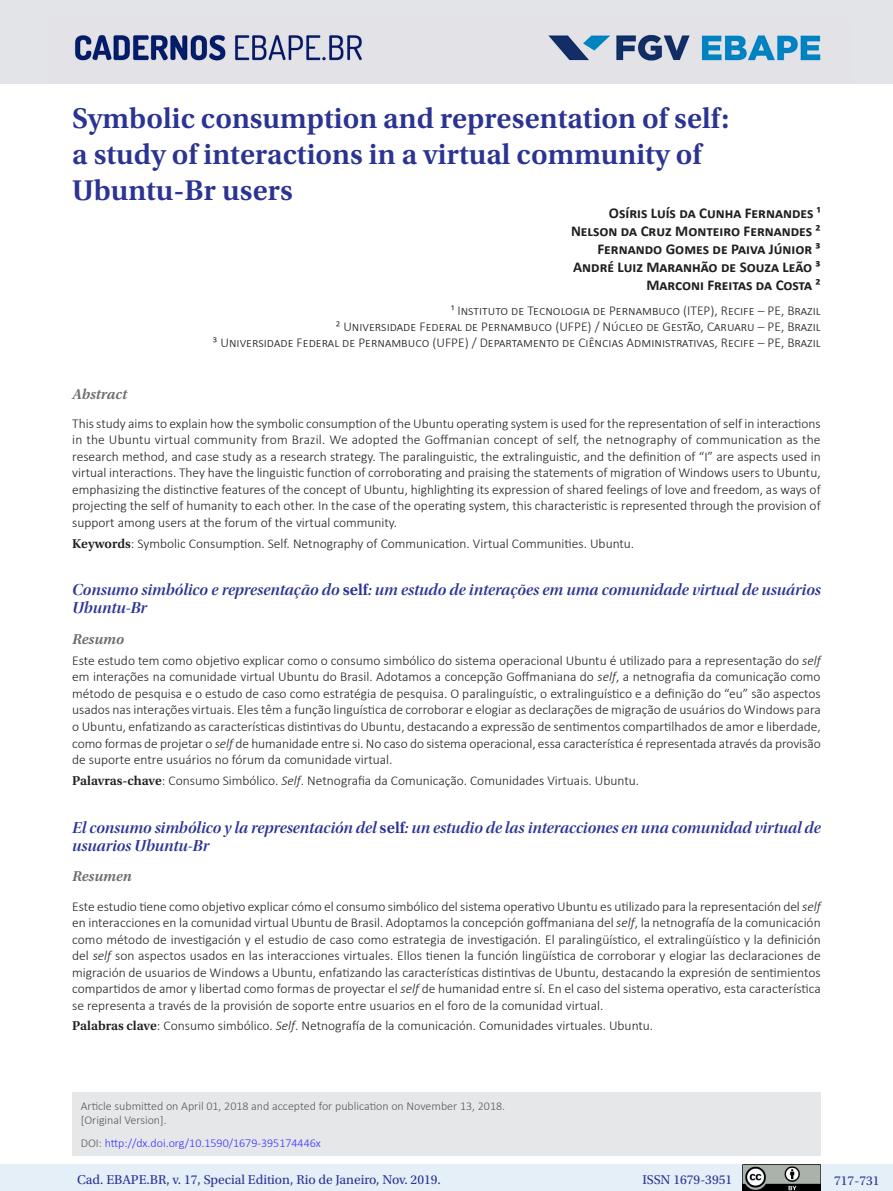
<style>
.page{position:relative;width:893px;height:1191px;background:#fff}
.page>*{position:absolute;margin:0;border:0;box-sizing:border-box;transform-origin:0 0}
._01_título_PT{font:600 30px/36px "Utopia Std";color:#2b3393}
._03_3_1_título_IN{font:16.5px/18px "Utopia Std Semibold Disp It";color:#2b3393}
._02_autores{font:700 15px "Calibri";color:#231f20}
._03_0_titulo_resumo{font:italic 600 15px "Utopia Std";color:#6c6d70}
._03_3_2_resumo_IN{font:300 13.5px/16.5px "Calibri";color:#231f20;text-align:justify}
._03_1_1_resumo_PT{font:300 13.5px/16.5px "Calibri";letter-spacing:-.005em;color:#231f20;text-align:justify}
._03_1_2_palavras-cha{font:300 13.5px "Calibri";color:#231f20}
._02_autores_-_tit{font:300 13.5px "Calibri";color:#231f20}
.t1{font:13.5px "Utopia Std";color:#2b3393}
._06_3_nota_de_rodape{font:300 12px/14.4px "Calibri";color:#57585a}
._06_3_nota_de_rodape-2{font:300 12px "Calibri";color:#33f}
.s1{font-family:"Utopia Std";font-weight:600}
.s2{font-style:italic}
.s3{color:#57585a}
</style>
<div class="page">
<div style="left:0;top:0;width:893px;height:84px;background:#e3e4e8"></div>
<img style="left:74px;top:34px;width:747px;height:27px">
<div style="left:0;top:1164px;width:893px;height:27px;background:#e4eff8"></div>
<img style="left:743px;top:1164px;width:78px;height:27px">
<div style="left:72px;top:1092px;width:749px;height:64px;background:#e6e7e9"></div>
<p class="_01_título_PT" style="left:72px;top:101px;width:658px">Symbolic consumption and representation of self: a study of interactions in a virtual community of<br>Ubuntu-Br users</p>
<p class="_02_autores" style="left:609px;top:203px;width:213px">Osíris Luís da Cunha Fernandes ¹</p>
<p class="_02_autores" style="left:571px;top:221px;width:251px">Nelson da Cruz Monteiro Fernandes ²</p>
<p class="_02_autores" style="left:597px;top:239px;width:225px">Fernando Gomes de Paiva Júnior ³</p>
<p class="_02_autores" style="left:573px;top:257px;width:249px">André Luiz Maranhão de Souza Leão ³</p>
<p class="_02_autores" style="left:646px;top:275px;width:176px">Marconi Freitas da Costa ²</p>
<p class="_02_autores_-_tit" style="left:451px;top:302px;width:371px">¹ Instituto de Tecnologia de Pernambuco (ITEP), Recife – PE, Brazil</p>
<p class="_02_autores_-_tit" style="left:336px;top:318px;width:486px">² Universidade Federal de Pernambuco (UFPE) / Núcleo de Gestão, Caruaru – PE, Brazil</p>
<p class="_02_autores_-_tit" style="left:213px;top:334px;width:609px">³ Universidade Federal de Pernambuco (UFPE) / Departamento de Ciências Administrativas, Recife – PE, Brazil</p>
<p class="_03_0_titulo_resumo" style="left:72px;top:385px;width:57px">Abstract</p>
<p class="_03_3_2_resumo_IN" style="left:72px;top:415px;width:750px">This study aims to explain how the symbolic consumption of the Ubuntu operating system is used for the representation of self in interactions in the Ubuntu virtual community from Brazil. We adopted the Goffmanian concept of self, the netnography of communication as the research method, and case study as a research strategy. The paralinguistic, the extralinguistic, and the definition of “I” are aspects used in virtual interactions. They have the linguistic function of corroborating and praising the statements of migration of Windows users to Ubuntu, emphasizing the distinctive features of the concept of Ubuntu, highlighting its expression of shared feelings of love and freedom, as ways of projecting the self of humanity to each other. In the case of the operating system, this characteristic is represented through the provision of support among users at the forum of the virtual community.</p>
<p class="_03_1_2_palavras-cha" style="left:72px;top:535px;width:564px"><span class="s1">Keywords</span>: Symbolic Consumption. Self. Netnography of Communication. Virtual Communities. Ubuntu.</p>
<p class="_03_3_1_título_IN" style="left:72px;top:581px;width:750px">Consumo simbólico e representação do <span class="s1">self</span>: um estudo de interações em uma comunidade virtual de usuários<br>Ubuntu-Br</p>
<p class="_03_0_titulo_resumo" style="left:72px;top:631px;width:53px">Resumo</p>
<p class="_03_1_1_resumo_PT" style="left:72px;top:652px;width:750px">Este estudo tem como objetivo explicar como o consumo simbólico do sistema operacional Ubuntu é utilizado para a representação do <span class="s2">self </span>em interações na comunidade virtual Ubuntu do Brasil. Adotamos a concepção Goffmaniana do <span class="s2">self</span>, a netnografia da comunicação como método de pesquisa e o estudo de caso como estratégia de pesquisa. O paralinguístic, o extralinguístico e a definição do “eu” são aspectos usados nas interações virtuais. Eles têm a função linguística de corroborar e elogiar as declarações de migração de usuários do Windows para o Ubuntu, enfatizando as características distintivas do Ubuntu, destacando a expressão de sentimentos compartilhados de amor e liberdade, como formas de projetar o <span class="s2">self</span> de humanidade entre si. No caso do sistema operacional, essa característica é representada através da provisão de suporte entre usuários no fórum da comunidade virtual.</p>
<p class="_03_1_2_palavras-cha" style="left:72px;top:772px;width:568px"><span class="s1">Palavras-chave</span>: Consumo Simbólico. <span class="s2">Self</span>. Netnografia da Comunicação. Comunidades Virtuais. Ubuntu.</p>
<p class="_03_3_1_título_IN" style="left:72px;top:818px;width:750px">El consumo simbólico y la representación del <span class="s1">self</span>: un estudio de las interacciones en una comunidad virtual de usuarios Ubuntu-Br</p>
<p class="_03_0_titulo_resumo" style="left:72px;top:868px;width:61px">Resumen</p>
<p class="_03_3_2_resumo_IN" style="left:72px;top:897px;width:750px">Este estudio tiene como objetivo explicar cómo el consumo simbólico del sistema operativo Ubuntu es utilizado para la representación del <span class="s2">self </span>en interacciones en la comunidad virtual Ubuntu de Brasil. Adoptamos la concepción goffmaniana del <span class="s2">self</span>, la netnografía de la comunicación como método de investigación y el estudio de caso como estrategia de investigación. El paralingüístico, el extralingüístico y la definición del <span class="s2">self</span> son aspectos usados en las interacciones virtuales. Ellos tienen la función lingüística de corroborar y elogiar las declaraciones de migración de usuarios de Windows a Ubuntu, enfatizando las características distintivas de Ubuntu, destacando la expresión de sentimientos compartidos de amor y libertad como formas de proyectar el <span class="s2">self</span> de humanidad entre sí. En el caso del sistema operativo, esta característica se representa a través de la provisión de soporte entre usuarios en el foro de la comunidad virtual.</p>
<p class="_03_1_2_palavras-cha" style="left:72px;top:1017px;width:583px"><span class="s1">Palabras clave</span>: Consumo simbólico. <span class="s2">Self</span>. Netnografía de la comunicación. Comunidades virtuales. Ubuntu.</p>
<p class="_06_3_nota_de_rodape" style="left:81px;top:1098px;width:426px">Article submitted on April 01, 2018 and accepted for publication on November 13, 2018. [Original Version].</p>
<p class="_06_3_nota_de_rodape-2" style="left:81px;top:1135px;width:242px"><span class="s3">DOI:</span> http://dx.doi.org/10.1590/1679-395174446x</p>
<p class="t1" style="left:77px;top:1172px;width:365px">Cad. EBAPE.BR, v. 17, Special Edition, Rio de Janeiro, Nov. 2019.</p>
<p class="t1" style="left:642px;top:1172px;width:91px">ISSN 1679-3951</p>
<p class="t1" style="left:834px;top:1173px;width:47px">717-731</p>
</div>
